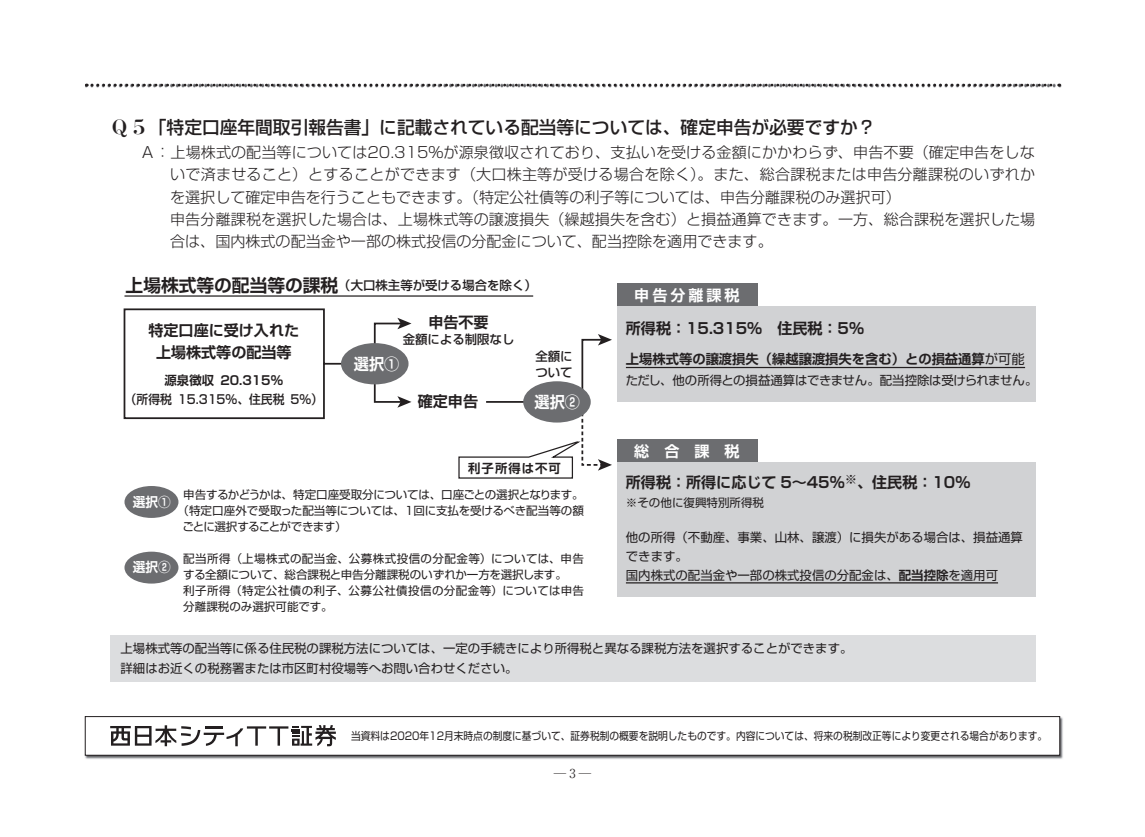
<style>
.page{position:relative;width:1145px;height:837px;background:#fff}
.page>*{position:absolute;margin:0;border:0;box-sizing:border-box;transform-origin:0 0}
.t1{font:500 17.75px "Shin Go Pro";color:#231f20}
.t2{font:17.75px "Shin Go Pro De Bold 90 pv RKSJ H";color:#231f20}
.t3{font:16px "Shin Go Pro De Bold 90 pv RKSJ H";color:#fff;scale:.95 1}
.t4{font:300 15px "Shin Go Pro";letter-spacing:.005em;color:#231f20}
.t5{font:15px/22.1px "Shin Go Pro De Bold 90 pv RKSJ H";color:#231f20;text-align:center}
.t6{font:15px "Shin Go Pro De Bold 90 pv RKSJ H";letter-spacing:.2em;color:#fff}
.t7{font:13.25px "Shin Go Pro De Bold 90 pv RKSJ H";color:#231f20}
.t8{font:13.25px "Shin Go Pro De Bold 90 pv RKSJ H";color:#fff;scale:.95 1}
.t9{font:12.38px/18.6px "Shin Go Pro Regular 90 pv RKSJ H";color:#231f20}
.t10{font:12.38px/19.5px "Shin Go Pro";color:#231f20}
.t11{font:12.38px/16px "Shin Go Pro Medium 90 pv RKSJ H";color:#231f20}
.t12{font:12.38px "Shin Go Pro Medium 90 pv RKSJ H";color:#231f20;scale:.95 1}
.t13{font:12.38px "Shin Go Pro De Bold 90 pv RKSJ H";letter-spacing:.04em;color:#231f20}
.t14{font:12.38px "Shin Go Pro De Bold 90 pv RKSJ H";letter-spacing:.08em;color:#231f20}
.t15{font:11.5px/16px "Shin Go Pro Regular 90 pv RKSJ H";letter-spacing:.025em;color:#231f20}
.t16{font:11.5px "Shin Go Pro Regular 90 pv RKSJ H";color:#231f20}
.t17{font:11.5px "Shin Go Pro Regular 90 pv RKSJ H";letter-spacing:-.025em;color:#231f20}
.t18{font:11.5px "Shin Go Pro Regular 90 pv RKSJ H";letter-spacing:-.055em;color:#231f20}
.t19{font:10.75px "Shin Go Pro";color:#231f20;scale:.9 1}
.s1{font-family:"Kocho Std";font-weight:800;font-size:19.5px}
.s2{font-family:"Shin Go Pro Regular 90 pv RKSJ H"}
.s3{font-family:"Shin Go Pro De Bold 90 pv RKSJ H"}
.s4{font-size:15px}
</style>
<div class="page">
<img style="left:85px;top:716px;width:978px;height:42px">
<div style="left:85px;top:716px;width:974px;height:39px;background:#fff"></div>
<div style="left:85px;top:716px;width:974px;height:39px;border:1px solid #231f20"></div>
<img style="left:85px;top:84px;width:976px;height:4px">
<svg style="left:86px;top:84px;width:973px;height:2px;background:#7a797a"></svg>
<svg style="left:110px;top:725px;width:226px;height:21px"></svg>
<div style="left:110px;top:635px;width:925px;height:46px;background:#dcdddf"></div>
<svg style="left:124px;top:308px;width:400px;height:112px"></svg>
<svg style="left:397px;top:317px;width:14px;height:12px"></svg>
<svg style="left:373px;top:374px;width:38px;height:33px"></svg>
<svg style="left:581px;top:334px;width:31px;height:63px"></svg>
<div style="left:341px;top:343px;width:67px;height:41px;background:#6c6d70;border-radius:50%"></div>
<svg style="left:458px;top:408px;width:154px;height:71px"></svg>
<div style="left:523px;top:381px;width:67px;height:41px;background:#6c6d70;border-radius:50%"></div>
<div style="left:617px;top:284px;width:140px;height:22px;background:#6c6d70"></div>
<div style="left:617px;top:306px;width:418px;height:96px;background:#d1d2d4"></div>
<div style="left:617px;top:439px;width:140px;height:22px;background:#6c6d70"></div>
<div style="left:617px;top:461px;width:418px;height:135px;background:#d1d2d4"></div>
<hr style="left:124px;top:295px;width:409px;height:1px;background:#231f20">
<hr style="left:626px;top:582px;width:372px;height:1px;background:#231f20">
<hr style="left:626px;top:367px;width:399px;height:1px;background:#231f20">
<div style="left:124px;top:486px;width:54px;height:31px;background:#6c6d70;border-radius:50%"></div>
<div style="left:124px;top:551px;width:54px;height:32px;background:#6c6d70;border-radius:50%"></div>
<div style="left:562px;top:8px;width:20px;height:19px;border:2px solid #fff;border-radius:50%"></div>
<hr style="left:537px;top:17px;width:71px;height:2px;background:#fff">
<hr style="left:571px;top:0;width:2px;height:35px;background:#fff">
<div style="left:562px;top:809px;width:20px;height:19px;border:2px solid #fff;border-radius:50%"></div>
<hr style="left:537px;top:818px;width:71px;height:1px;background:#fff">
<hr style="left:571px;top:801px;width:2px;height:35px;background:#fff">
<div style="left:8px;top:408px;width:19px;height:20px;border:2px solid #fff;border-radius:50%"></div>
<hr style="left:0;top:417px;width:35px;height:2px;background:#fff">
<hr style="left:17px;top:383px;width:2px;height:71px;background:#fff">
<p class="t1" style="left:110px;top:112px;width:767px"><span class="s1">Ｑ５</span>「特定口座年間取引報告書」に記載されている配当等については、確定申告が必要ですか?</p>
<p class="t4" style="left:140px;top:140px;width:896px">Ａ：上場株式の配当等については20.315％が源泉徴収されており、支払いを受ける金額にかかわらず、申告不要（確定申告をしな</p>
<p class="t4" style="left:170px;top:162px;width:866px">いで済ませること）とすることができます（大口株主等が受ける場合を除く）。また、総合課税または申告分離課税のいずれか</p>
<p class="t4" style="left:170px;top:184px;width:732px">を選択して確定申告を行うこともできます。（特定公社債等の利子等については、申告分離課税のみ選択可(</p>
<p class="t4" style="left:155px;top:207px;width:881px">　申告分離課税を選択した場合は、上場株式等の譲渡損失（繰越損失を含む）と損益通算できます。一方、総合課税を選択した場</p>
<p class="t4" style="left:170px;top:229px;width:604px">合は、国内株式の配当金や一部の株式投信の分配金について、配当控除を適用できます。</p>
<p class="t2" style="left:126px;top:271px;width:214px">上場株式等の配当等の課税</p>
<p class="t5" style="left:148px;top:317px;width:152px">特定口座に受け入れた上場株式等の配当等</p>
<p class="t13" style="left:220px;top:370px;width:64px">20.315％</p>
<p class="t13" style="left:165px;top:370px;width:51px">源泉徴収</p>
<p class="t11" style="left:338px;top:276px;width:200px">（大口株主等が受ける場合を除く(</p>
<p class="t5" style="left:428px;top:309px;width:62px">申告不要</p>
<p class="t11" style="left:403px;top:330px;width:113px">金額による制限なし</p>
<p class="t3" style="left:354px;top:350px;width:49px">選択1</p>
<p class="t11" style="left:535px;top:347px;width:39px">全額について</p>
<p class="t12" style="left:125px;top:389px;width:51px">（所得税</p>
<p class="t12" style="left:178px;top:389px;width:114px">15.315％、住民税</p>
<p class="t12" style="left:290px;top:389px;width:36px">5％(</p>
<p class="t5" style="left:418px;top:389px;width:62px">確定申告</p>
<p class="t3" style="left:534px;top:389px;width:49px">選択2</p>
<p class="t14" style="left:468px;top:457px;width:94px">利子所得は不可</p>
<p class="t8" style="left:133px;top:490px;width:41px">選択1</p>
<p class="t8" style="left:133px;top:556px;width:41px">選択2</p>
<p class="t17" style="left:183px;top:485px;width:402px">申告するかどうかは、特定口座受取分については、口座ごとの選択となります。</p>
<p class="t16" style="left:177px;top:501px;width:408px">（特定口座外で受取った配当等については、１回に支払を受けるべき配当等の額</p>
<p class="t18" style="left:183px;top:517px;width:165px">ごとに選択することができます(</p>
<p class="t15" style="left:183px;top:549px;width:402px">配当所得（上場株式の配当金、公募株式投信の分配金等）については、申告する全額について、総合課税と申告分離課税のいずれか一方を選択します。<br>利子所得（特定公社債の利子、公募公社債投信の分配金等）については申告分離課税のみ選択可能です。</p>
<p class="t6" style="left:634px;top:283px;width:107px">申告分離課税</p>
<p class="t5" style="left:626px;top:315px;width:240px">所得税：15.315％　住民税：5％</p>
<p class="t7" style="left:626px;top:348px;width:400px">上場株式等の譲渡損失（繰越譲渡損失を含む）との損益通算<span class="s2">が可能</span></p>
<p class="t9" style="left:625px;top:370px;width:413px">ただし、他の所得との損益通算はできません。配当控除は受けられません。</p>
<p class="t6" style="left:634px;top:438px;width:107px">総　合　課　税</p>
<p class="t5" style="left:872px;top:469px;width:100px">住民税：10％</p>
<p class="t5" style="left:626px;top:469px;width:220px">所得税：所得に応じて 5～45％</p>
<p class="t16" style="left:626px;top:493px;width:140px">※その他に復興特別所得税</p>
<p class="t9" style="left:626px;top:526px;width:398px">他の所得（不動産、事業、山林、譲渡）に損失がある場合は、損益通算できます。<br>国内株式の配当金や一部の株式投信の分配金は、<span class="s3">配当控除</span>を適用可</p>
<p class="t13" style="left:844px;top:469px;width:29px">※<span class="s4">、</span></p>
<p class="t10" style="left:120px;top:637px;width:733px">上場株式等の配当等に係る住民税の課税方法については、一定の手続きにより所得税と異なる課税方法を選択することができます。詳細はお近くの税務署または市区町村役場等へお問い合わせください。</p>
<p class="t19" style="left:351px;top:727px;width:775px">当資料は2020年12月末時点の制度に基づいて、証券税制の概要を説明したものです。内容については、将来の税制改正等により変更される場合があります。</p>
</div>
